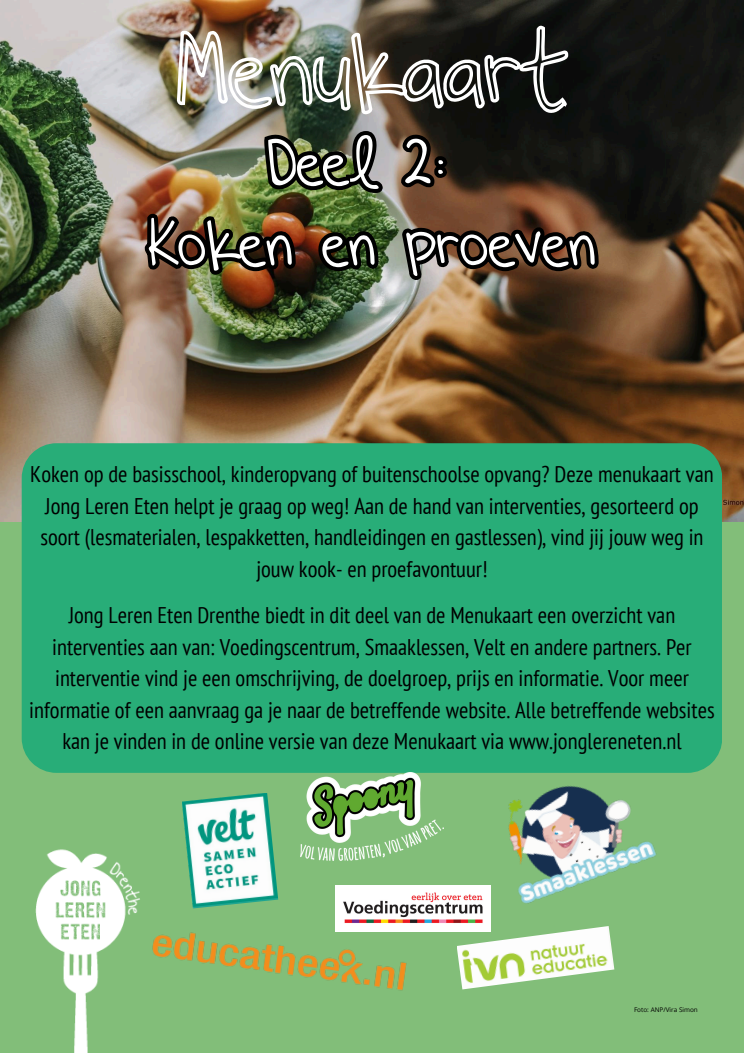
<style>
.page{position:relative;width:744px;height:1053px;background:#fff}
.page>*{position:absolute;margin:0;border:0;box-sizing:border-box;transform-origin:0 0}
.t1{font:58px/81px "Beautiful Every Time";color:#fff;text-align:center}
.t2{font:condensed 22.64px/31.5px "PT Sans";color:#000;text-align:center}
.t3{font:6.4px "Open Sans";color:#000}
</style>
<div class="page">
<div style="left:0;top:0;width:744px;height:1052px;background:#82be79"></div>
<img style="left:0;top:0;width:744px;height:521px">
<div style="left:22px;top:443px;width:700px;height:329px;background:#28ad78"></div>
<img style="left:35px;top:849px;width:105px;height:203px">
<img style="left:300px;top:772px;width:144px;height:88px">
<img style="left:488px;top:759px;width:172px;height:145px">
<img style="left:152px;top:931px;width:261px;height:60px">
<img style="left:174px;top:23px;width:397px;height:94px">
<img style="left:260px;top:124px;width:193px;height:76px">
<img style="left:138px;top:207px;width:465px;height:104px">
<img style="left:182px;top:793px;width:96px;height:115px">
<img style="left:457px;top:926px;width:157px;height:63px">
<img style="left:335px;top:885px;width:156px;height:46px">
<h3 class="t1" style="left:148px;top:128px;width:450px">Deel 2:<br>Koken en proeven</h3>
<p class="t2" style="left:30px;top:458px;width:685px">Koken op de basisschool, kinderopvang of buitenschoolse opvang? Deze menukaart van Jong Leren Eten helpt je graag op weg! Aan de hand van interventies, gesorteerd op soort (lesmaterialen, lespakketten, handleidingen en gastlessen), vind jij jouw weg in jouw kook- en proefavontuur!</p>
<h1 class="t2" style="left:29px;top:599px;width:687px">Jong Leren Eten Drenthe biedt in dit deel van de Menukaart een overzicht van interventies aan van: Voedingscentrum, Smaaklessen, Velt en andere partners. Per interventie vind je een omschrijving, de doelgroep, prijs en informatie. Voor meer informatie of een aanvraag ga je naar de betreffende website. Alle betreffende websites kan je vinden in de online versie van deze Menukaart via www.jonglereneten.nl</h1>
<h3 class="t3" style="left:634px;top:1005px;width:65px">Foto: ANP/Vira Simon</h3>
</div>
